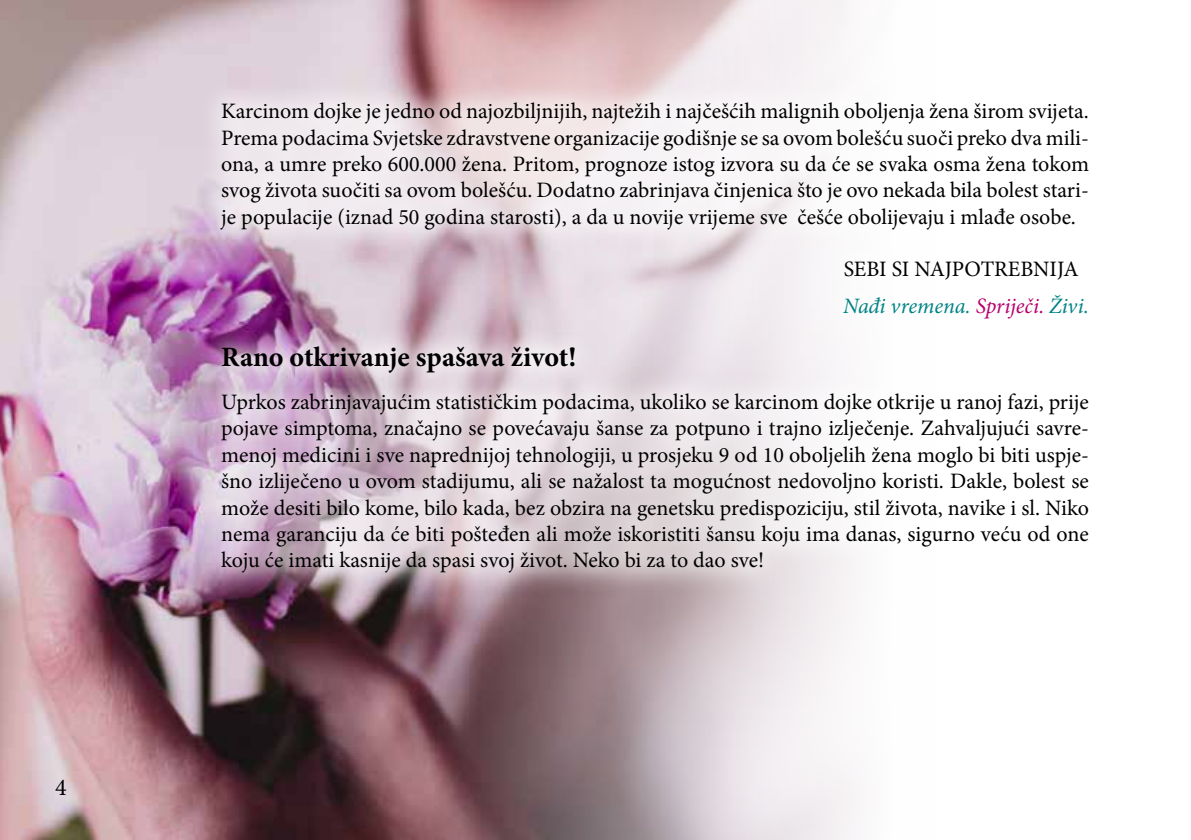
<style>
.page{position:relative;width:1191px;height:840px;background:#fff}
.page>*{position:absolute;margin:0;border:0;box-sizing:border-box;transform-origin:0 0}
.t1{font:700 28px "Minion Pro";color:#000}
.t2{font:24px "Minion Pro";color:#000}
.t3{font:22px/26.4px "Minion Pro";color:#000;text-align:justify}
.s1{font-style:italic;color:#008384}
.s2{font-style:italic;color:#b8006e}
</style>
<div class="page">
<img style="left:0;top:0;width:856px;height:839px">
<div style="left:196px;top:77px;width:917px;height:520px;background:#fff;opacity:.75"></div>
<p class="t2" style="left:55px;top:770px;width:13px">4</p>
<p class="t3" style="left:221px;top:98px;width:869px">Karcinom dojke je jedno od najozbiljnijih, najtežih i najčešćih malignih oboljenja žena širom svijeta.<br>Prema podacima Svjetske zdravstvene organizacije godišnje se sa ovom bolešću suoči preko dva mili&shy;ona, a umre preko 600.000 žena. Pritom, prognoze istog izvora su da će se svaka osma žena tokom svog života suočiti sa ovom bolešću. Dodatno zabrinjava činjenica što je ovo nekada bila bolest stari&shy;je populacije (iznad 50 godina starosti), a da u novije vrijeme sve češće obolijevaju i mlađe osobe.</p>
<p class="t3" style="left:843px;top:251px;width:247px;line-height:36.4px">SEBI SI NAJPOTREBNIJA<br><span class="s1">Nađi vremena.</span> <span class="s2">Spriječi.</span> <span class="s1">Živi.</span></p>
<p class="t1" style="left:221px;top:337px;width:357px">Rano otkrivanje spašava život!</p>
<p class="t3" style="left:221px;top:388px;width:869px">Uprkos zabrinjavajućim statističkim podacima, ukoliko se karcinom dojke otkrije u ranoj fazi, prije pojave simptoma, značajno se povećavaju šanse za potpuno i trajno izlječenje. Zahvaljujući savre&shy;menoj medicini i sve naprednijoj tehnologiji, u prosjeku 9 od 10 oboljelih žena moglo bi biti uspje&shy;šno izliječeno u ovom stadijumu, ali se nažalost ta mogućnost nedovoljno koristi. Dakle, bolest se može desiti bilo kome, bilo kada, bez obzira na genetsku predispoziciju, stil života, navike i sl. Niko nema garanciju da će biti pošteđen ali može iskoristiti šansu koju ima danas, sigurno veću od one koju će imati kasnije da spasi svoj život. Neko bi za to dao sve!</p>
</div>
